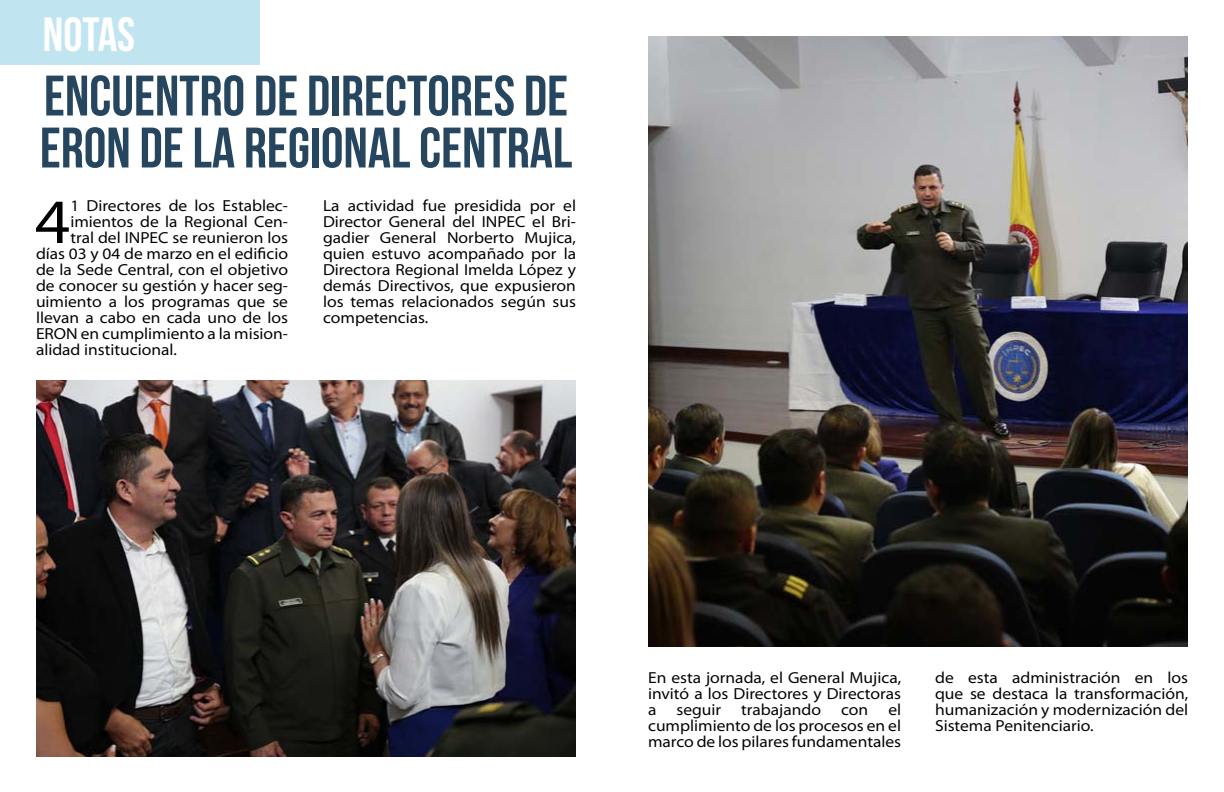
<style>
.page{position:relative;width:1224px;height:792px;background:#fff}
.page>*{position:absolute;margin:0;border:0;box-sizing:border-box;transform-origin:0 0}
.t1{font:semi-expanded 63.5px "Myriad Pro";color:#000}
.t2{font:700 57px/52px "Bebas Neue";color:#26455e}
.t3{font:700 48px "Bebas Neue";color:#fff}
.t4{font:semi-expanded 16px/16px "Myriad Pro";color:#000;text-align:justify}
</style>
<div class="page">
<div style="left:0;top:0;width:260px;height:64px;background:#c1e4f1"></div>
<img style="left:36px;top:380px;width:540px;height:376px">
<img style="left:648px;top:36px;width:540px;height:611px">
<h3 class="t3" style="left:43px;top:8px;width:94px">NOTAS</h3>
<h2 class="t2" style="left:40px;top:69px;width:534px">ENCUENTRO DE DIRECTORES DE<br>ERON DE LA REGIONAL CENTRAL</h2>
<h1 class="t1" style="left:35px;top:187px;width:37px">4</h1>
<p class="t4" style="left:70px;top:198px;width:219px">1 Directores de los Establec-</p>
<p class="t4" style="left:70px;top:214px;width:219px">imientos de la Regional Cen-</p>
<p class="t4" style="left:70px;top:230px;width:219px">tral del INPEC se reunieron los</p>
<p class="t4" style="left:36px;top:246px;width:254px">días 03 y 04 de marzo en el edificio</p>
<p class="t4" style="left:36px;top:262px;width:254px">de la Sede Central, con el objetivo</p>
<p class="t4" style="left:36px;top:278px;width:254px">de conocer su gestión y hacer seg-</p>
<p class="t4" style="left:36px;top:294px;width:254px">uimiento a los programas que se</p>
<p class="t4" style="left:36px;top:310px;width:254px">llevan a cabo en cada uno de los</p>
<p class="t4" style="left:36px;top:326px;width:254px">ERON en cumplimiento a la mision-</p>
<p class="t4" style="left:36px;top:342px;width:142px">alidad institucional.</p>
<p class="t4" style="left:323px;top:198px;width:255px">La actividad fue presidida por el Director General del INPEC el Bri&shy;gadier General Norberto Mujica, quien estuvo acompañado por la Directora Regional Imelda López y demás Directivos, que expusieron los temas relacionados según sus competencias.</p>
<p class="t4" style="left:648px;top:670px;width:255px">En esta jornada, el General Mujica, invitó a los Directores y Directoras a</p>
<p class="t4" style="left:648px;top:702px;width:255px;text-indent:240px">el cumplimiento de los procesos en el marco de los pilares fundamentales</p>
<p class="t4" style="left:676px;top:702px;width:46px">seguir</p>
<p class="t4" style="left:741px;top:702px;width:81px">trabajando</p>
<p class="t4" style="left:841px;top:702px;width:29px">con</p>
<p class="t4" style="left:935px;top:670px;width:255px">de esta administración en los que se destaca la transformación, humanización y modernización del Sistema Penitenciario.</p>
</div>
